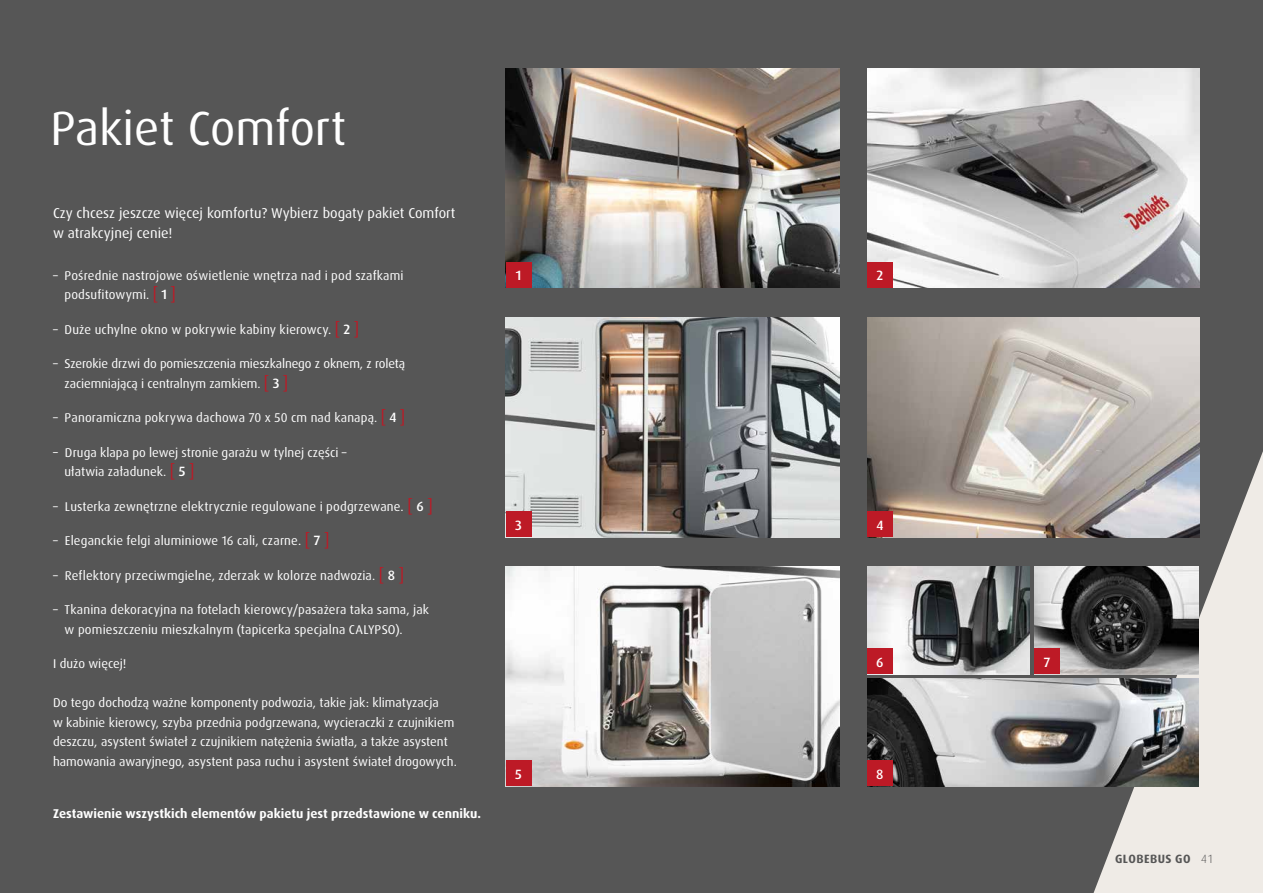
<style>
.page{position:relative;width:1263px;height:893px;background:#565656}
.page>*{position:absolute;margin:0;border:0;box-sizing:border-box;transform-origin:0 0}
.t1{font:48px "Dax Pro";color:#fff}
.t2{font:14.25px/19.5px "Dax Pro";color:#fff}
.t3{font:500 13.5px "Dax Pro";color:#fff}
.t4{font:12.75px/19.5px "Dax Pro";color:#fff}
.t5{font:700 12.75px "Dax Pro";color:#fff}
.t6{font:700 12px "Dax Pro";letter-spacing:.04em;color:#565656}
.t7{font:300 12px "Dax OT";color:#565656}
.s1{font-size:16.5px;color:#bd1a26}
.s2{font-weight:500;font-size:13.5px}
</style>
<div class="page">
<svg style="left:1093px;top:451px;width:170px;height:442px;fill:#efebe6"></svg>
<img style="left:867px;top:68px;width:332px;height:220px">
<img style="left:506px;top:317px;width:333px;height:220px">
<div style="left:867px;top:262px;width:25px;height:26px;background:#bd1a26"></div>
<div style="left:506px;top:512px;width:25px;height:25px;background:#bd1a26"></div>
<img style="left:506px;top:566px;width:333px;height:220px">
<div style="left:506px;top:761px;width:25px;height:25px;background:#bd1a26"></div>
<img style="left:506px;top:68px;width:333px;height:220px">
<div style="left:506px;top:262px;width:25px;height:26px;background:#bd1a26"></div>
<img style="left:867px;top:317px;width:332px;height:220px">
<div style="left:867px;top:512px;width:26px;height:25px;background:#bd1a26"></div>
<img style="left:867px;top:566px;width:163px;height:108px">
<img style="left:867px;top:679px;width:332px;height:107px">
<div style="left:867px;top:761px;width:25px;height:25px;background:#bd1a26"></div>
<div style="left:867px;top:649px;width:25px;height:25px;background:#bd1a26"></div>
<img style="left:1034px;top:566px;width:165px;height:108px">
<div style="left:1034px;top:649px;width:26px;height:25px;background:#bd1a26"></div>
<h1 class="t1" style="left:51px;top:97px;width:297px">Pakiet Comfort</h1>
<p class="t2" style="left:53px;top:204px;width:404px">Czy chcesz jeszcze więcej komfortu? Wybierz bogaty pakiet Comfort w atrakcyjnej cenie!</p>
<p class="t4" style="left:64px;top:266px;width:341px;text-indent:-11px">– Pośrednie nastrojowe oświetlenie wnętrza nad i pod szafkami podsufitowymi. <span class="s1">[</span> <span class="s2">1</span> <span class="s1">]</span></p>
<p class="t4" style="left:53px;top:320px;width:307px">– Duże uchylne okno w pokrywie kabiny kierowcy. <span class="s1">[</span> <span class="s2">2</span> <span class="s1">]</span></p>
<p class="t4" style="left:65px;top:354px;width:342px;text-indent:-11px">– Szerokie drzwi do pomieszczenia mieszkalnego z oknem, z roletą zaciemniającą i centralnym zamkiem. <span class="s1">[</span> <span class="s2">3</span> <span class="s1">]</span></p>
<p class="t4" style="left:53px;top:408px;width:354px">– Panoramiczna pokrywa dachowa 70 x 50 cm nad kanapą. <span class="s1">[</span> <span class="s2">4</span> <span class="s1">]</span></p>
<p class="t4" style="left:64px;top:443px;width:284px;text-indent:-11px">– Druga klapa po lewej stronie garażu w tylnej części – ułatwia załadunek. <span class="s1">[</span> <span class="s2">5</span> <span class="s1">]</span></p>
<p class="t4" style="left:53px;top:497px;width:381px">– Lusterka zewnętrzne elektrycznie regulowane i podgrzewane. <span class="s1">[</span> <span class="s2">6</span> <span class="s1">]</span></p>
<p class="t4" style="left:53px;top:531px;width:278px">– Eleganckie felgi aluminiowe 16 cali, czarne. <span class="s1">[</span> <span class="s2">7</span> <span class="s1">]</span></p>
<p class="t4" style="left:53px;top:566px;width:353px">– Reflektory przeciwmgielne, zderzak w kolorze nadwozia. <span class="s1">[</span> <span class="s2">8</span> <span class="s1">]</span></p>
<p class="t4" style="left:65px;top:600px;width:366px;text-indent:-11px">– Tkanina dekoracyjna na fotelach kierowcy/pasażera taka sama, jak w pomieszczeniu mieszkalnym (tapicerka specjalna CALYPSO).</p>
<p class="t4" style="left:53px;top:654px;width:75px">I dużo więcej!</p>
<p class="t4" style="left:53px;top:693px;width:405px">Do tego dochodzą ważne komponenty podwozia, takie jak: klimatyzacja<br>w kabinie kierowcy, szyba przednia podgrzewana, wycieraczki z czujnikiem deszczu, asystent świateł z czujnikiem natężenia światła, a także asystent hamowania awaryjnego, asystent pasa ruchu i asystent świateł drogowych.</p>
<p class="t5" style="left:53px;top:805px;width:429px">Zestawienie wszystkich elementów pakietu jest przedstawione w cenniku.</p>
<p class="t3" style="left:516px;top:267px;width:7px">1</p>
<p class="t3" style="left:515px;top:516px;width:8px">3</p>
<p class="t3" style="left:515px;top:765px;width:8px">5</p>
<p class="t3" style="left:876px;top:267px;width:8px">2</p>
<p class="t3" style="left:876px;top:516px;width:9px">4</p>
<p class="t3" style="left:876px;top:653px;width:9px">6</p>
<p class="t3" style="left:1044px;top:653px;width:8px">7</p>
<p class="t3" style="left:876px;top:765px;width:9px">8</p>
<p class="t6" style="left:1115px;top:851px;width:77px">GLOBEBUS GO</p>
<p class="t7" style="left:1201px;top:851px;width:13px">41</p>
</div>
